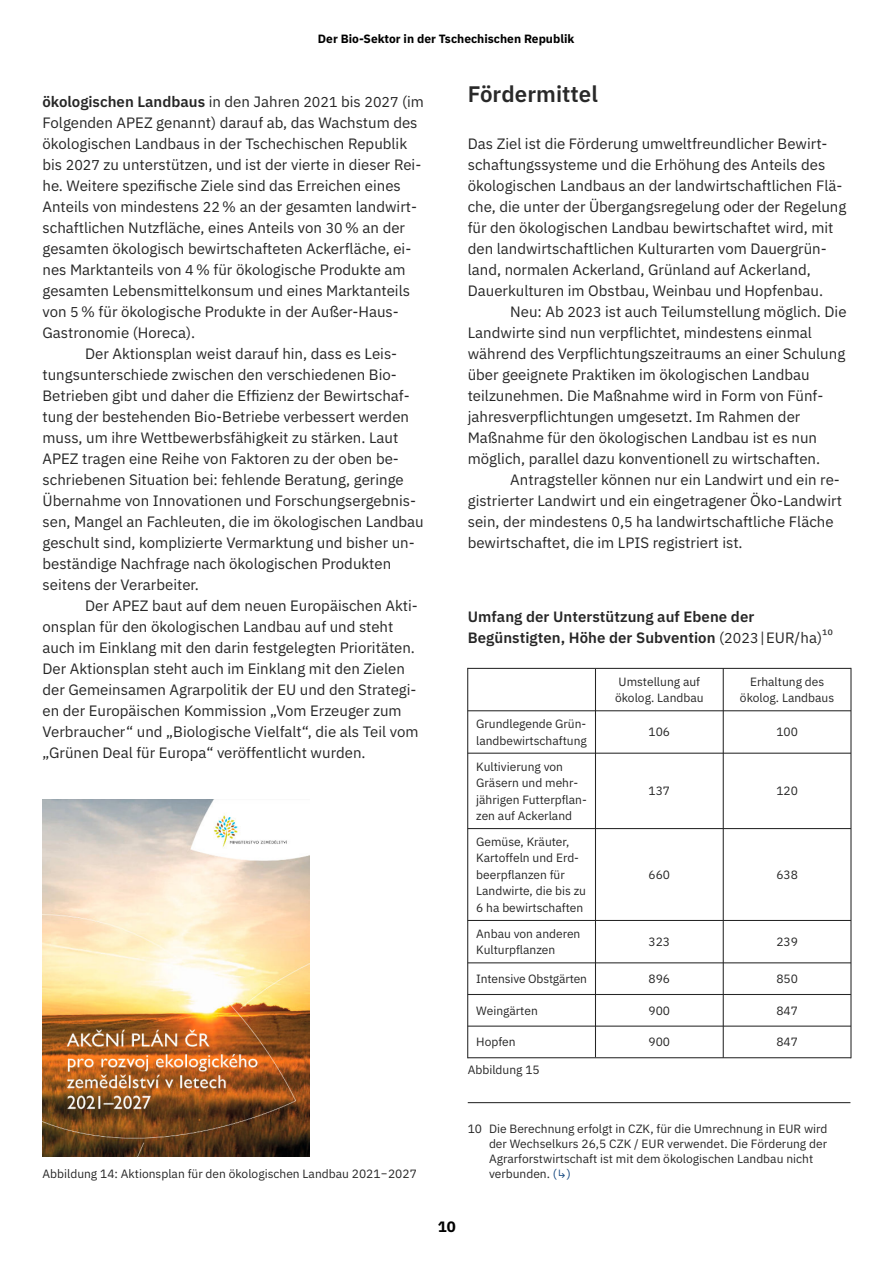
<style>
.page{position:relative;width:893px;height:1263px;background:#fff}
.page>*{position:absolute;margin:0;border:0;box-sizing:border-box;transform-origin:0 0}
.t1{font:600 22.5px "IBM Plex Sans";letter-spacing:.005em;color:#292929}
.t2{font:15px/21px "IBM Plex Sans";color:#262626}
.t3{font:600 15px/21px "IBM Plex Sans";letter-spacing:.005em;color:#262626}
.t4{font:700 15px "IBM Plex Sans";color:#000}
.t5{font:12px/16.5px "IBM Plex Sans";color:#262626}
.t6{font:700 12px "IBM Plex Sans";color:#000}
.s1{font-weight:400}
.s2{font-weight:400;font-size:14.25px}
.s3{font-size:14.25px}
.s4{font-family:"Space Grotesk"}
.s5{color:#11457e}
</style>
<div class="page">
<hr style="left:467px;top:668px;width:1px;height:390px;background:#262626">
<hr style="left:850px;top:668px;width:1px;height:390px;background:#262626">
<hr style="left:723px;top:668px;width:1px;height:390px;background:#262626">
<hr style="left:595px;top:669px;width:1px;height:388px;background:#262626">
<hr style="left:468px;top:668px;width:383px;height:1px;background:#262626">
<hr style="left:468px;top:710px;width:383px;height:1px;background:#262626">
<hr style="left:468px;top:753px;width:383px;height:1px;background:#262626">
<hr style="left:468px;top:828px;width:383px;height:1px;background:#262626">
<hr style="left:468px;top:920px;width:383px;height:1px;background:#262626">
<hr style="left:468px;top:962px;width:383px;height:1px;background:#262626">
<hr style="left:468px;top:994px;width:383px;height:1px;background:#262626">
<hr style="left:468px;top:1025px;width:383px;height:2px;background:#262626">
<hr style="left:468px;top:1057px;width:383px;height:1px;background:#262626">
<hr style="left:468px;top:1102px;width:382px;height:1px;background:#262626">
<img style="left:43px;top:800px;width:266px;height:357px">
<p class="t6" style="left:318px;top:33px;width:258px">Der Bio-Sektor in der Tschechischen Republik</p>
<p class="t3" style="left:43px;top:92px;width:383px">ökologischen Landbaus <span class="s1">in den Jahren</span> <span class="s2">2021</span> <span class="s1">bis</span> <span class="s2">2027</span> <span class="s1">(im</span></p>
<p class="t2" style="left:43px;top:113px;width:377px">Folgenden APEZ genannt) darauf ab, das Wachstum des</p>
<p class="t2" style="left:43px;top:134px;width:366px">ökologischen Landbaus in der Tschechischen Republik</p>
<p class="t2" style="left:43px;top:155px;width:380px">bis <span class="s3">2027</span> zu unterstützen, und ist der vierte in dieser Rei-</p>
<p class="t2" style="left:43px;top:176px;width:360px">he. Weitere spezifische Ziele sind das Erreichen eines</p>
<p class="t2" style="left:43px;top:197px;width:376px">Anteils von mindestens <span class="s3">22</span> % an der gesamten landwirt-</p>
<p class="t2" style="left:43px;top:218px;width:364px">schaftlichen Nutzfläche, eines Anteils von <span class="s3">30</span> % an der</p>
<p class="t2" style="left:43px;top:239px;width:370px">gesamten ökologisch bewirtschafteten Ackerfläche, ei-</p>
<p class="t2" style="left:43px;top:260px;width:365px">nes Marktanteils von <span class="s3">4</span> % für ökologische Produkte am</p>
<p class="t2" style="left:43px;top:281px;width:369px">gesamten Lebensmittelkonsum und eines Marktanteils</p>
<p class="t2" style="left:43px;top:302px;width:358px">von <span class="s3">5</span> % für ökologische Produkte in der Außer-Haus-</p>
<p class="t2" style="left:43px;top:323px;width:154px">Gastronomie (Horeca).</p>
<p class="t2" style="left:85px;top:344px;width:314px">Der Aktionsplan weist darauf hin, dass es Leis-</p>
<p class="t2" style="left:43px;top:365px;width:356px">tungsunterschiede zwischen den verschiedenen Bio-</p>
<p class="t2" style="left:43px;top:386px;width:369px">Betrieben gibt und daher die Effizienz der Bewirtschaf-</p>
<p class="t2" style="left:43px;top:407px;width:368px">tung der bestehenden Bio-Betriebe verbessert werden</p>
<p class="t2" style="left:43px;top:428px;width:357px">muss, um ihre Wettbewerbsfähigkeit zu stärken. Laut</p>
<p class="t2" style="left:43px;top:449px;width:358px">APEZ tragen eine Reihe von Faktoren zu der oben be-</p>
<p class="t2" style="left:43px;top:470px;width:363px">schriebenen Situation bei: fehlende Beratung, geringe</p>
<p class="t2" style="left:43px;top:491px;width:375px">Übernahme von Innovationen und Forschungsergebnis-</p>
<p class="t2" style="left:43px;top:512px;width:383px">sen, Mangel an Fachleuten, die im ökologischen Landbau</p>
<p class="t2" style="left:43px;top:533px;width:374px">geschult sind, komplizierte Vermarktung und bisher un-</p>
<p class="t2" style="left:43px;top:554px;width:350px">beständige Nachfrage nach ökologischen Produkten</p>
<p class="t2" style="left:43px;top:575px;width:158px">seitens der Verarbeiter.</p>
<p class="t2" style="left:85px;top:596px;width:334px">Der APEZ baut auf dem neuen Europäischen Akti-</p>
<p class="t2" style="left:43px;top:617px;width:352px">onsplan für den ökologischen Landbau auf und steht</p>
<p class="t2" style="left:43px;top:638px;width:374px">auch im Einklang mit den darin festgelegten Prioritäten.</p>
<p class="t2" style="left:43px;top:659px;width:364px">Der Aktionsplan steht auch im Einklang mit den Zielen</p>
<p class="t2" style="left:43px;top:680px;width:376px">der Gemeinsamen Agrarpolitik der EU und den Strategi-</p>
<p class="t2" style="left:43px;top:701px;width:361px">en der Europäischen Kommission „Vom Erzeuger zum</p>
<p class="t2" style="left:43px;top:722px;width:378px">Verbraucher“ und „Biologische Vielfalt“, die als Teil vom</p>
<p class="t2" style="left:43px;top:743px;width:325px">„Grünen Deal für Europa“ veröffentlicht wurden.</p>
<h1 class="t1" style="left:468px;top:84px;width:132px">Fördermittel</h1>
<p class="t2" style="left:468px;top:134px;width:380px">Das Ziel ist die Förderung umweltfreundlicher Bewirt&shy;schaftungssysteme und die Erhöhung des Anteils des ökologischen Landbaus an der landwirtschaftlichen Flä&shy;che, die unter der Übergangsregelung oder der Regelung für den ökologischen Landbau bewirtschaftet wird, mit den landwirtschaftlichen Kulturarten vom Dauergrün&shy;land, normalen Ackerland, Grünland auf Ackerland, Dauerkulturen im Obstbau, Weinbau und Hopfenbau.</p>
<p class="t2" style="left:468px;top:302px;width:380px;text-indent:43px">Neu: Ab <span class="s3">2023</span> ist auch Teilumstellung möglich. Die Landwirte sind nun verpflichtet, mindestens einmal während des Verpflichtungszeitraums an einer Schulung über geeignete Praktiken im ökologischen Landbau teilzunehmen. Die Maßnahme wird in Form von Fünf&shy;jahresverpflichtungen umgesetzt. Im Rahmen der Maßnahme für den ökologischen Landbau ist es nun möglich, parallel dazu konventionell zu wirtschaften.</p>
<p class="t2" style="left:468px;top:470px;width:376px;text-indent:43px">Antragsteller können nur ein Landwirt und ein re&shy;gistrierter Landwirt und ein eingetragener Öko-Landwirt sein, der mindestens <span class="s3">0</span>,<span class="s3">5</span> ha landwirtschaftliche Fläche bewirtschaftet, die im LPIS registriert ist.</p>
<p class="t3" style="left:468px;top:608px;width:367px">Umfang der Unterstützung auf Ebene der<br>Begünstigten, Höhe der Subvention <span class="s1">(</span><span class="s2">2023</span><span class="s1">|EUR/ha)</span><sup>¹⁰</sup></p>
<p class="t5" style="left:615px;top:674px;width:90px">Umstellung auf ökolog. Landbau</p>
<p class="t5" style="left:740px;top:674px;width:96px;text-align:center">Erhaltung des ökolog. Landbaus</p>
<p class="t5" style="left:476px;top:716px;width:112px">Grundlegende Grün&shy;landbewirtschaftung</p>
<p class="t5" style="left:649px;top:725px;width:23px">106</p>
<p class="t5" style="left:776px;top:725px;width:23px">100</p>
<p class="t5" style="left:476px;top:759px;width:112px">Kultivierung von<br>Gräsern und mehr&shy;jährigen Futterpflan&shy;zen auf Ackerland</p>
<p class="t5" style="left:649px;top:784px;width:23px">137</p>
<p class="t5" style="left:776px;top:784px;width:23px">120</p>
<p class="t5" style="left:476px;top:834px;width:111px">Gemüse, Kräuter,<br>Kartoffeln und Erd&shy;beerpflanzen für<br>Landwirte, die bis zu<br>6 ha bewirtschaften</p>
<p class="t5" style="left:649px;top:867px;width:23px">660</p>
<p class="t5" style="left:776px;top:867px;width:23px">638</p>
<p class="t5" style="left:476px;top:926px;width:106px">Anbau von anderen<br>Kulturpflanzen</p>
<p class="t5" style="left:649px;top:934px;width:23px">323</p>
<p class="t5" style="left:776px;top:934px;width:23px">239</p>
<p class="t5" style="left:476px;top:971px;width:112px">Intensive Obstgärten</p>
<p class="t5" style="left:649px;top:971px;width:23px">896</p>
<p class="t5" style="left:776px;top:971px;width:23px">850</p>
<p class="t5" style="left:476px;top:1003px;width:63px">Weingärten</p>
<p class="t5" style="left:649px;top:1003px;width:23px">900</p>
<p class="t5" style="left:776px;top:1003px;width:23px">847</p>
<p class="t5" style="left:476px;top:1035px;width:41px">Hopfen</p>
<p class="t5" style="left:649px;top:1035px;width:23px">900</p>
<p class="t5" style="left:776px;top:1035px;width:23px">847</p>
<p class="t5" style="left:468px;top:1062px;width:74px">Abbildung 15</p>
<p class="t5" style="left:43px;top:1166px;width:376px">Abbildung 14: Aktionsplan für den ökologischen Landbau 2021<span class="s4">−</span>2027</p>
<p class="t5" style="left:489px;top:1122px;width:340px;line-height:15px;text-indent:-21px">10 Die Berechnung erfolgt in CZK, für die Umrechnung in EUR wird der Wechselkurs 26,5 CZK / EUR verwendet. Die Förderung der Agrarforstwirtschaft ist mit dem ökologischen Landbau nicht verbunden. <span class="s5">(↳)</span></p>
<p class="t4" style="left:438px;top:1220px;width:19px">10</p>
</div>
